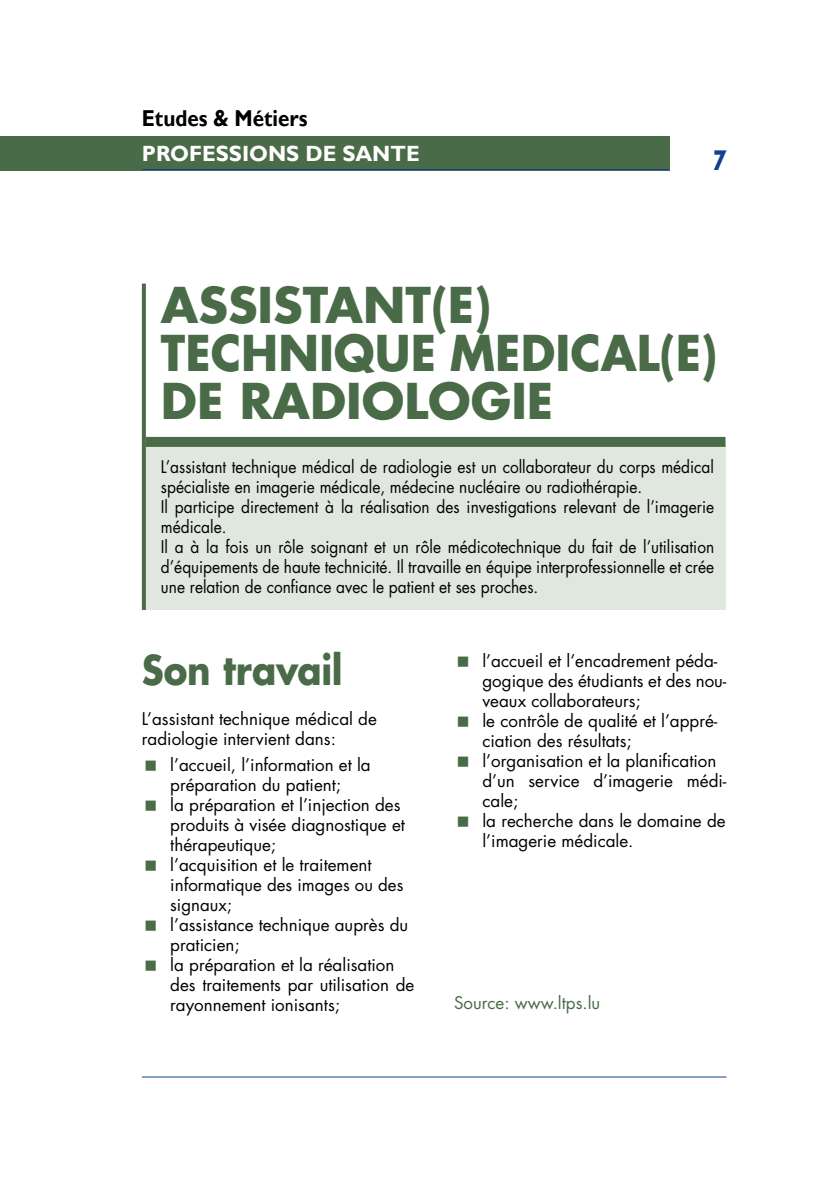
<style>
.page{position:relative;width:840px;height:1191px;background:#fff}
.page>*{position:absolute;margin:0;border:0;box-sizing:border-box;transform-origin:0 0}
.t1{font:700 48px/48px "Futura Std";color:#4a6b47}
.t2{font:700 40px "Futura Std";letter-spacing:-.005em;color:#4a6b47;scale:.89 1}
.t3{font:700 26px "Futura Std";color:#134094;scale:.75 1}
.t4{font:700 23px "Gill Sans";color:#000;scale:.9 1}
.t5{font:700 22px "Gill Sans";color:#fff}
.t6{font:17px/20px "Futura Std";color:#000}
.t7{font:17px/20px "Futura Std";color:#000;scale:.91 1}
.t8{font:17px "Futura Std";color:#4a6b47}
</style>
<div class="page">
<hr style="left:142px;top:1076px;width:584px;height:1px;background:#134094">
<div style="left:0;top:136px;width:669px;height:34px;background:#4a6b47"></div>
<hr style="left:142px;top:169px;width:527px;height:1px;background:#134094">
<div style="left:144px;top:442px;width:581px;height:168px;background:#e0e7df"></div>
<div style="left:146px;top:437px;width:579px;height:10px;background:#4a6b47"></div>
<svg style="left:142px;top:283px;width:4px;height:159px"></svg>
<svg style="left:142px;top:442px;width:4px;height:168px"></svg>
<h3 class="t4" style="left:142px;top:104px;width:185px">ETUDES &amp; MÉTIERS</h3>
<p class="t5" style="left:142px;top:140px;width:276px">PROFESSIONS DE SANTE</p>
<h3 class="t3" style="left:712px;top:143px;width:19px">7</h3>
<h1 class="t1" style="left:161px;top:280px;width:557px">ASSISTANT(E)<br>TECH NIQU E MEDICAL(E)<br>DE RADIOLOGIE</h1>
<p class="t7" style="left:161px;top:457px;width:609px">L’assistant technique médical de radiologie est un collaborateur du corps médical spécialiste en imagerie médicale, médecine nucléaire ou radiothérapie.<br>Il participe directement à la réalisation des investigations relevant de l’imagerie médicale.<br>Il a à la fois un rôle soignant et un rôle médicotechnique du fait de l’utilisation d’équipements de haute technicité. Il travaille en équipe interprofessionnelle et crée une relation de confiance avec le patient et ses proches.</p>
<h2 class="t2" style="left:142px;top:644px;width:227px">Son travail</h2>
<p class="t6" style="left:142px;top:709px;width:236px">L’assistant technique médical de radiologie intervient dans:</p>
<p class="t6" style="left:170px;top:755px;width:245px">l’accueil, l’information et la préparation du patient;<br>la préparation et l’injection des produits à visée diagnostique et thérapeutique;<br>l’acquisition et le traitement informatique des images ou des signaux;<br>l’assistance technique auprès du praticien;<br>la préparation et la réalisation des traitements par utilisation de rayonnement ionisants;</p>
<p class="t6" style="left:482px;top:651px;width:245px">l’accueil et l’encadrement péda&shy;gogique des étudiants et des nou&shy;veaux collaborateurs;<br>le contrôle de qualité et l’appré&shy;ciation des résultats; l’organisation et la planification d’un service d’imagerie médi&shy;cale;<br>la recherche dans le domaine de l’imagerie médicale.</p>
<p class="t8" style="left:454px;top:991px;width:148px">Source: www.ltps.lu</p>
</div>
